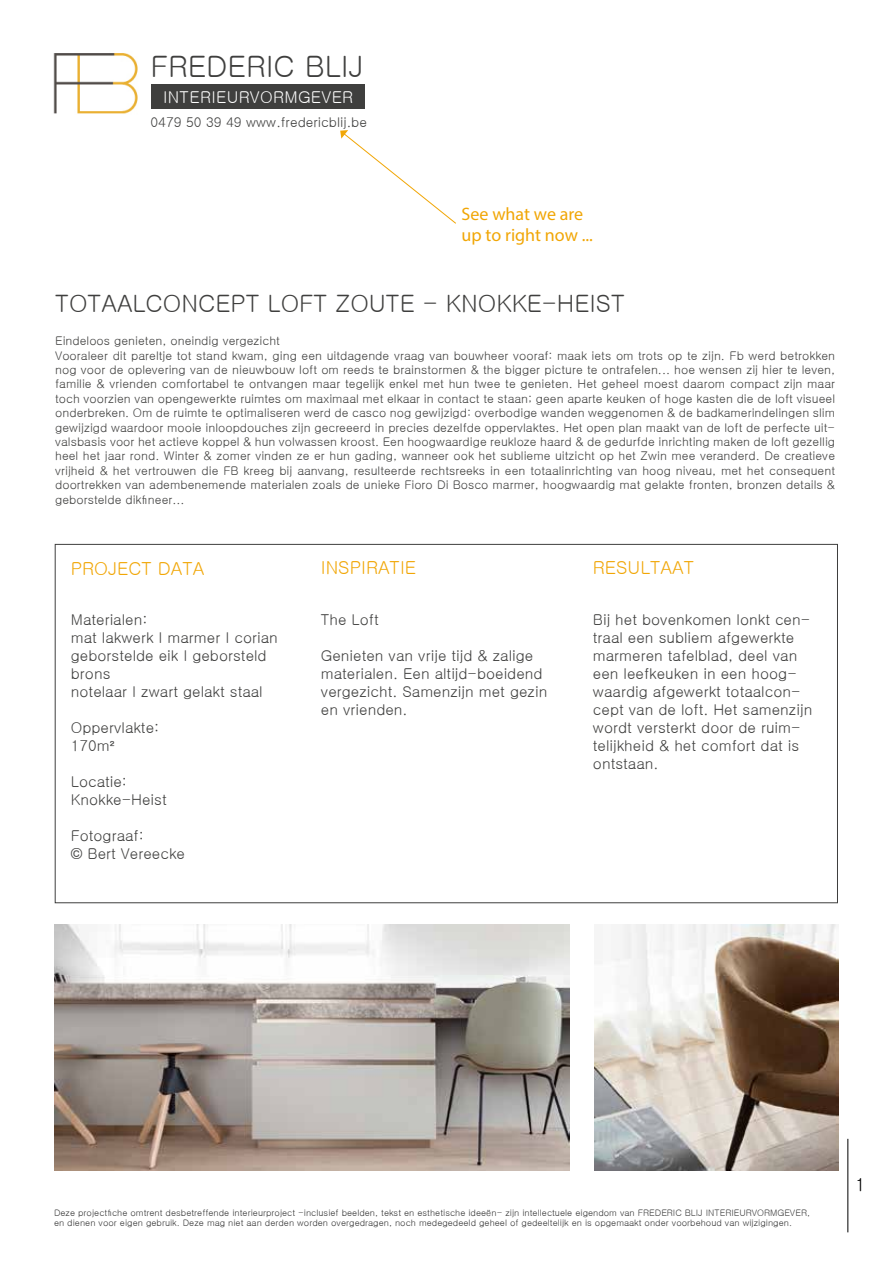
<style>
.page{position:relative;width:893px;height:1263px;background:#fff}
.page>*{position:absolute;margin:0;border:0;box-sizing:border-box;transform-origin:0 0}
.t1{font:29.55px "Gulim";color:#3f3f3e}
.t2{font:24px "Gulim";color:#3f3f3e}
.t3{font:18px "Gulim";color:#f1a605}
.t4{font:18px/21.6px "Myriad Pro";color:#f1a605}
.t5{font:18px "Gulim";color:#000}
.t6{font:16.35px "Gulim";letter-spacing:.02em;color:#fff}
.t7{font:15px/18px "Gulim";color:#3f3f3e}
.t8{font:13.5px "Gulim";color:#3f3f3e}
.t9{font:12px/14.4px "Gulim";color:#3f3f3e}
.t10{font:9px/10.8px "Gulim";color:#000}
</style>
<div class="page">
<hr style="left:847px;top:1139px;width:1px;height:93px;background:#000">
<img style="left:53px;top:53px;width:85px;height:61px">
<div style="left:151px;top:85px;width:214px;height:24px;background:#3f3f3e"></div>
<svg style="left:340px;top:130px;width:116px;height:94px"></svg>
<img style="left:54px;top:925px;width:516px;height:246px">
<img style="left:594px;top:925px;width:245px;height:246px">
<h1 class="t1" style="left:151px;top:52px;width:214px">FREDERIC BLIJ</h1>
<h3 class="t6" style="left:163px;top:88px;width:192px">INTERIEURVORMGEVER</h3>
<p class="t8" style="left:151px;top:115px;width:218px">0479 50 39 49 www.fredericblij.be</p>
<h3 class="t4" style="left:461px;top:202px;width:133px">See what we are up to right now ...</h3>
<h2 class="t2" style="left:55px;top:292px;width:571px">TOTAALCONCEPT LOFT ZOUTE - KNOKKE-HEIST</h2>
<p class="t9" style="left:55px;top:334px;width:781px">Eindeloos genieten, oneindig vergezicht<br>Vooraleer dit pareltje tot stand kwam, ging een uitdagende vraag van bouwheer vooraf: maak iets om trots op te zijn. Fb werd betrokken nog voor de oplevering van de nieuwbouw loft om reeds te brainstormen &amp; the bigger picture te ontrafelen... hoe wensen zij hier te leven, familie &amp; vrienden comfortabel te ontvangen maar tegelijk enkel met hun twee te genieten. Het geheel moest daarom compact zijn maar toch voorzien van opengewerkte ruimtes om maximaal met elkaar in contact te staan; geen aparte keuken of hoge kasten die de loft visueel onderbreken. Om de ruimte te optimaliseren werd de casco nog gewijzigd: overbodige wanden weggenomen &amp; de badkamerindelingen slim gewijzigd waardoor mooie inloopdouches zijn gecreeerd in precies dezelfde oppervlaktes. Het open plan maakt van de loft de perfecte uit&shy;valsbasis voor het actieve koppel &amp; hun volwassen kroost. Een hoogwaardige reukloze haard &amp; de gedurfde inrichting maken de loft gezellig heel het jaar rond. Winter &amp; zomer vinden ze er hun gading, wanneer ook het sublieme uitzicht op het Zwin mee veranderd. De creatieve vrijheid &amp; het vertrouwen die FB kreeg bij aanvang, resulteerde rechtsreeks in een totaalinrichting van hoog niveau, met het consequent doortrekken van adembenemende materialen zoals de unieke Fioro Di Bosco marmer, hoogwaardig mat gelakte fronten, bronzen details &amp; geborstelde dikfineer...</p>
<h3 class="t3" style="left:71px;top:559px;width:135px">PROJECT DATA</h3>
<p class="t7" style="left:71px;top:611px;width:208px">Materialen:<br>mat lakwerk I marmer I corian geborstelde eik I geborsteld brons<br>notelaar I zwart gelakt staal</p>
<p class="t7" style="left:71px;top:719px;width:90px">Oppervlakte:<br>170m²</p>
<p class="t7" style="left:71px;top:773px;width:97px">Locatie:<br>Knokke-Heist</p>
<p class="t7" style="left:71px;top:827px;width:116px">Fotograaf:<br>© Bert Vereecke</p>
<h3 class="t3" style="left:321px;top:559px;width:97px">INSPIRATIE</h3>
<p class="t7" style="left:321px;top:611px;width:59px">The Loft</p>
<p class="t7" style="left:321px;top:647px;width:228px">Genieten van vrije tijd &amp; zalige materialen. Een altijd-boeidend vergezicht. Samenzijn met gezin en vrienden.</p>
<h3 class="t3" style="left:593px;top:559px;width:103px">RESULTAAT</h3>
<p class="t7" style="left:593px;top:611px;width:221px">Bij het bovenkomen lonkt cen&shy;traal een subliem afgewerkte marmeren tafelblad, deel van een leefkeuken in een hoog&shy;waardig afgewerkt totaalcon&shy;cept van de loft. Het samenzijn wordt versterkt door de ruim&shy;telijkheid &amp; het comfort dat is ontstaan.</p>
<p class="t10" style="left:54px;top:1207px;width:757px">Deze projectfiche omtrent desbetreffende interieurproject -inclusief beelden, tekst en esthetische ideeën- zijn intellectuele eigendom van FREDERIC BLIJ INTERIEURVORMGEVER, en dienen voor eigen gebruik. Deze mag niet aan derden worden overgedragen, noch medegedeeld geheel of gedeeltelijk en is opgemaakt onder voorbehoud van wijzigingen.</p>
<h3 class="t5" style="left:855px;top:1176px;width:12px">1</h3>
</div>
